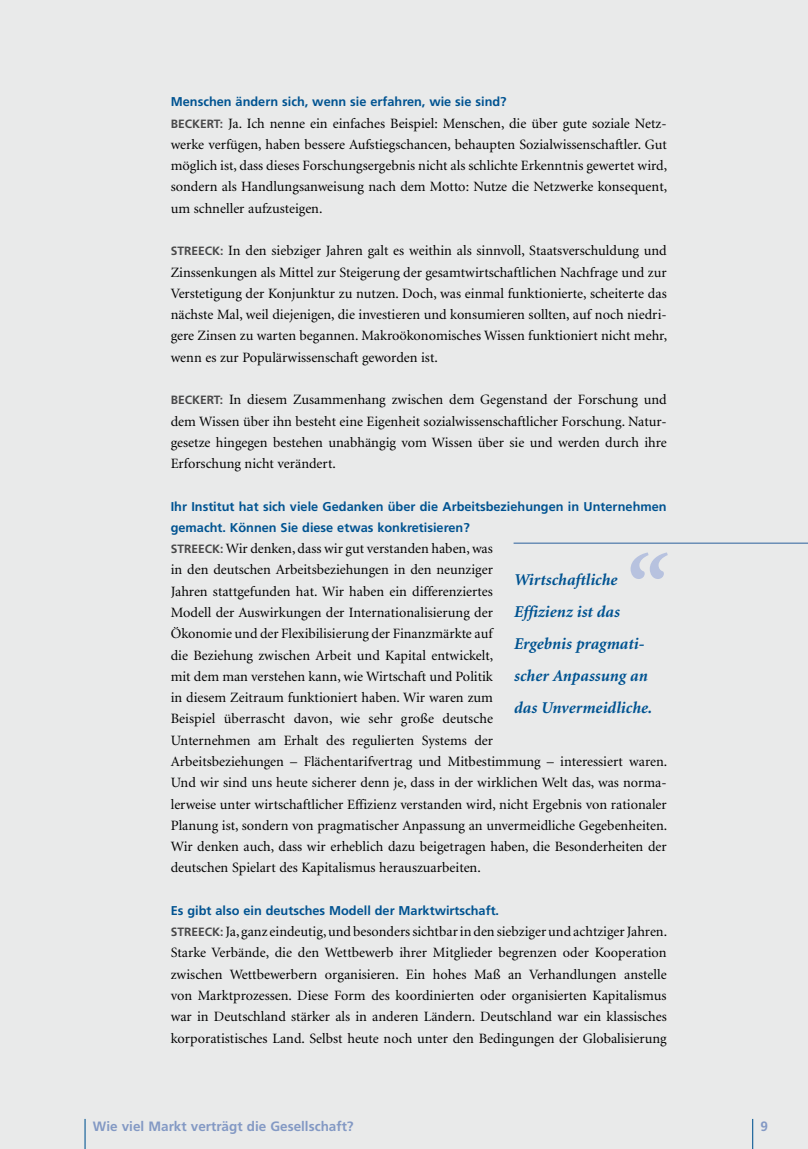
<style>
.page{position:relative;width:808px;height:1149px;background:#fff}
.page>*{position:absolute;margin:0;border:0;box-sizing:border-box;transform-origin:0 0}
.t1{font:italic 700 90px "Minion";color:#b7c2df}
.t2{font:italic 700 16.5px/32px "Minion";color:#005391}
.t3{font:14.25px/21.3px "Minion";color:#000;text-align:justify}
.t4{font:700 13.5px "Frutiger";color:#8399c4}
.t5{font:700 12.75px/21.3px "Frutiger";color:#005391}
.s1{font-family:"Frutiger";font-weight:700;font-size:12px;color:#484849}
</style>
<div class="page">
<div style="left:0;top:0;width:808px;height:1148px;background:#e9eaea"></div>
<hr style="left:85px;top:1118px;width:1px;height:30px;background:#005391">
<hr style="left:752px;top:1118px;width:1px;height:30px;background:#005391">
<hr style="left:514px;top:542px;width:294px;height:1px;background:#3668a0">
<p class="t5" style="left:171px;top:91px;width:337px">Menschen ändern sich, wenn sie erfahren, wie sie sind?</p>
<p class="t3" style="left:171px;top:113px;width:498px;text-align:left"><span class="s1">BECK ERT:</span> Ja. Ich nenne ein einfaches Beispiel: Menschen, die über gute soziale Netz-- werke verfügen, haben bessere Aufstiegschancen, behaupten Sozialwissenschaftler. Gut möglich ist, dass dieses Forschungsergebnis nicht als schlichte Erkenntnis gewertet wird, sondern als Handlungsanweisung nach dem Motto: Nutze die Netzwerke konsequent, um schneller aufzusteigen.</p>
<p class="t3" style="left:171px;top:240px;width:498px"><span class="s1">STR EECK :</span> In den siebziger Jahren galt es weithin als sinnvoll, Staatsverschuldung und Zinssenkungen als Mittel zur Steigerung der gesamtwirtschaftlichen Nachfrage und zur Verstetigung der Konjunktur zu nutzen. Doch, was einmal funktionierte, scheiterte das nächste Mal, weil diejenigen, die investieren und konsumieren sollten, auf noch niedri&shy;gere Zinsen zu warten begannen. Makroökonomisches Wissen funktioniert nicht mehr, wenn es zur Populärwissenschaft geworden ist.</p>
<p class="t3" style="left:171px;top:389px;width:497px"><span class="s1">BECK ERT:</span> In diesem Zusammenhang zwischen dem Gegenstand der Forschung und dem Wissen über ihn besteht eine Eigenheit sozialwissenschaftlicher Forschung. Natur&shy;gesetze hingegen bestehen unabhängig vom Wissen über sie und werden durch ihre Erforschung nicht verändert.</p>
<p class="t5" style="left:171px;top:495px;width:497px">Ihr Institut hat sich viele Gedanken über die Arbeitsbeziehungen in Unternehmen gemacht. Können Sie diese etwas konkretisieren?</p>
<p class="t3" style="left:171px;top:538px;width:498px;text-align:left"><span class="s1">STR EECK :</span> Wir denken, dass wir gut verstanden haben, was<br>in den deutschen Arbeitsbeziehungen in den neunziger<br>Jahren stattgefunden hat. Wir haben ein differenziertes<br>Modell der Auswirkungen der Internationalisierung der<br>Ökonomie und der Flexibilisierung der Finanzmärkte auf<br>die Beziehung zwischen Arbeit und Kapital entwickelt,<br>mit dem man verstehen kann, wie Wirtschaft und Politik<br>in diesem Zeitraum funktioniert haben. Wir waren zum<br>Beispiel überrascht davon, wie sehr große deutsche<br>Unternehmen am Erhalt des regulierten Systems der<br>Arbeitsbeziehungen – Flächentarifvertrag und Mitbestimmung – interessiert waren.<br>Und wir sind uns heute sicherer denn je, dass in der wirklichen Welt das, was norma&shy;lerweise unter wirtschaftlicher Effizienz verstanden wird, nicht Ergebnis von rationaler Planung ist, sondern von pragmatischer Anpassung an unvermeidliche Gegebenheiten.<br>Wir denken auch, dass wir erheblich dazu beigetragen haben, die Besonderheiten der deutschen Spielart des Kapitalismus herauszuarbeiten.</p>
<p class="t5" style="left:171px;top:899px;width:330px">Es gibt also ein deutsches Modell der Marktwirtschaft.</p>
<p class="t3" style="left:171px;top:921px;width:498px"><span class="s1">STR EECK :</span> Ja, ganz eindeutig, und besonders sichtbar in den siebziger und achtziger Jahren.<br>Starke Verbände, die den Wettbewerb ihrer Mitglieder begrenzen oder Kooperation zwischen Wettbewerbern organisieren. Ein hohes Maß an Verhandlungen anstelle von Marktprozessen. Diese Form des koordinierten oder organisierten Kapitalismus war in Deutschland stärker als in anderen Ländern. Deutschland war ein klassisches korporatistisches Land. Selbst heute noch unter den Bedingungen der Globalisierung</p>
<h1 class="t1" style="left:622px;top:543px;width:43px">“</h1>
<p class="t2" style="left:514px;top:564px;width:139px">Wirtschaftliche<br>Effizienz ist das<br>Ergebnis pragmati&shy;scher Anpassung an das Unvermeidliche.</p>
<p class="t4" style="left:93px;top:1117px;width:262px">Wie viel Markt verträgt die Gesellschaft?</p>
</div>
